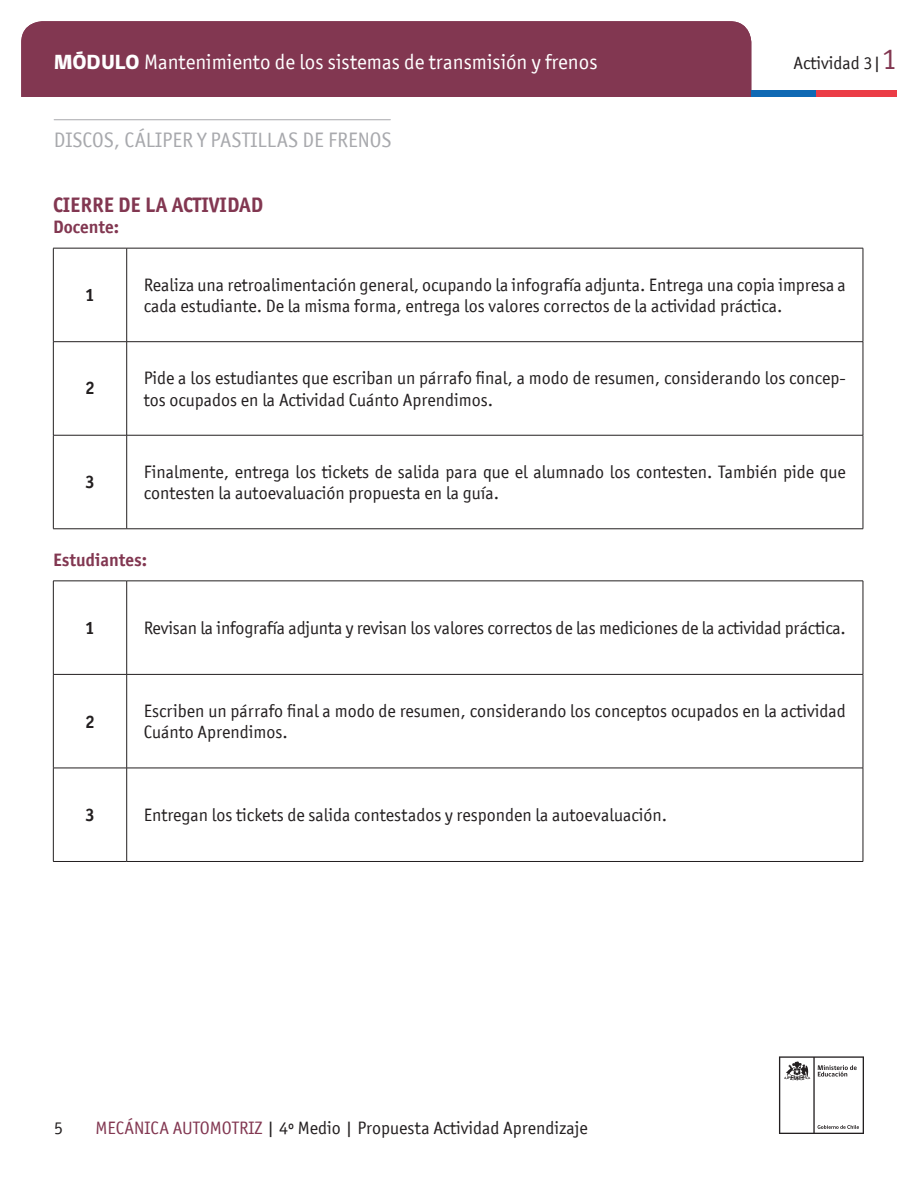
<style>
.page{position:relative;width:918px;height:1188px;background:#fff}
.page>*{position:absolute;margin:0;border:0;box-sizing:border-box;transform-origin:0 0}
.t1{font:21px "Officina San ITC";color:#fff}
.t2{font:21px "Officina San ITC";color:#a8a9ad}
.t3{font:700 21px "Officina San ITC";color:#823751}
.t4{font:18px/21.6px "Officina San ITC";color:#231f20}
.t5{font:700 18px "Officina San ITC";color:#823751}
.t6{font:700 18px "Officina San ITC";color:#231f20}
.s1{font-family:"gob CL";font-weight:800}
.s2{font-size:30px;color:#823751}
.s3{color:#823751}
</style>
<div class="page">
<svg style="left:779px;top:1056px;width:85px;height:78px"></svg>
<div style="left:21px;top:21px;width:730px;height:76px;background:#823751"></div>
<div style="left:751px;top:90px;width:65px;height:7px;background:#0f69b4"></div>
<div style="left:816px;top:90px;width:81px;height:7px;background:#eb3c46"></div>
<hr style="left:126px;top:248px;width:1px;height:94px;background:#231f20">
<hr style="left:53px;top:341px;width:74px;height:1px;background:#231f20">
<hr style="left:127px;top:341px;width:736px;height:1px;background:#231f20">
<hr style="left:126px;top:342px;width:1px;height:93px;background:#231f20">
<hr style="left:53px;top:435px;width:74px;height:1px;background:#231f20">
<hr style="left:127px;top:435px;width:736px;height:1px;background:#231f20">
<hr style="left:126px;top:435px;width:1px;height:94px;background:#231f20">
<hr style="left:53px;top:529px;width:74px;height:1px;background:#231f20">
<hr style="left:127px;top:529px;width:736px;height:1px;background:#231f20">
<hr style="left:53px;top:248px;width:74px;height:1px;background:#231f20">
<hr style="left:53px;top:248px;width:1px;height:94px;background:#231f20">
<hr style="left:127px;top:248px;width:736px;height:1px;background:#231f20">
<hr style="left:863px;top:248px;width:1px;height:94px;background:#231f20">
<hr style="left:53px;top:342px;width:1px;height:93px;background:#231f20">
<hr style="left:863px;top:342px;width:1px;height:93px;background:#231f20">
<hr style="left:53px;top:435px;width:1px;height:94px;background:#231f20">
<hr style="left:863px;top:435px;width:1px;height:94px;background:#231f20">
<hr style="left:53px;top:581px;width:74px;height:1px;background:#231f20">
<hr style="left:53px;top:581px;width:1px;height:93px;background:#231f20">
<hr style="left:127px;top:581px;width:736px;height:1px;background:#231f20">
<hr style="left:126px;top:581px;width:1px;height:93px;background:#231f20">
<hr style="left:863px;top:581px;width:1px;height:93px;background:#231f20">
<hr style="left:53px;top:674px;width:74px;height:1px;background:#231f20">
<hr style="left:53px;top:675px;width:1px;height:93px;background:#231f20">
<hr style="left:127px;top:674px;width:736px;height:1px;background:#231f20">
<hr style="left:126px;top:675px;width:1px;height:93px;background:#231f20">
<hr style="left:863px;top:675px;width:1px;height:93px;background:#231f20">
<hr style="left:53px;top:768px;width:74px;height:1px;background:#231f20">
<hr style="left:53px;top:768px;width:1px;height:93px;background:#231f20">
<hr style="left:127px;top:768px;width:736px;height:1px;background:#231f20">
<hr style="left:126px;top:768px;width:1px;height:93px;background:#231f20">
<hr style="left:863px;top:768px;width:1px;height:93px;background:#231f20">
<hr style="left:53px;top:861px;width:74px;height:1px;background:#231f20">
<hr style="left:127px;top:861px;width:736px;height:1px;background:#231f20">
<hr style="left:54px;top:119px;width:336px;height:1px;background:#a8a9ad">
<p class="t1" style="left:54px;top:50px;width:545px"><span class="s1">MÓDULO</span> Mantenimiento de los sistemas de transmisión y frenos</p>
<p class="t4" style="left:794px;top:52px;width:105px">Actividad 3|<span class="s2">1</span></p>
<p class="t2" style="left:54px;top:128px;width:339px">DISCOS, CÁLIPER Y PASTILLAS DE FRENOS</p>
<p class="t3" style="left:53px;top:192px;width:212px">CIERRE DE LA ACTIVIDAD</p>
<p class="t5" style="left:53px;top:216px;width:67px">Docente:</p>
<p class="t6" style="left:85px;top:283px;width:11px">1</p>
<p class="t4" style="left:144px;top:274px;width:704px">Realiza una retroalimentación general, ocupando la infografía adjunta. Entrega una copia impresa a cada estudiante. De la misma forma, entrega los valores correctos de la actividad práctica.</p>
<p class="t6" style="left:85px;top:377px;width:11px">2</p>
<p class="t4" style="left:144px;top:367px;width:704px">Pide a los estudiantes que escriban un párrafo final, a modo de resumen, considerando los concep&shy;tos ocupados en la Actividad Cuánto Aprendimos.</p>
<p class="t6" style="left:85px;top:470px;width:11px">3</p>
<p class="t4" style="left:144px;top:461px;width:704px">Finalmente, entrega los tickets de salida para que el alumnado los contesten. También pide que contesten la autoevaluación propuesta en la guía.</p>
<p class="t5" style="left:53px;top:549px;width:95px">Estudiantes:</p>
<p class="t6" style="left:85px;top:617px;width:11px">1</p>
<p class="t4" style="left:144px;top:617px;width:704px">Revisan la infografía adjunta y revisan los valores correctos de las mediciones de la actividad práctica.</p>
<p class="t6" style="left:85px;top:710px;width:11px">2</p>
<p class="t4" style="left:144px;top:700px;width:704px">Escriben un párrafo final a modo de resumen, considerando los conceptos ocupados en la actividad<br>Cuánto Aprendimos.</p>
<p class="t6" style="left:85px;top:804px;width:11px">3</p>
<p class="t4" style="left:144px;top:804px;width:525px">Entregan los tickets de salida contestados y responden la autoevaluación.</p>
<p class="t4" style="left:54px;top:1117px;width:10px">5</p>
<p class="t4" style="left:95px;top:1117px;width:494px"><span class="s3">MECÁNICA AUTOMOTRIZ</span> | 4º Medio | Propuesta Actividad Aprendizaje</p>
</div>
